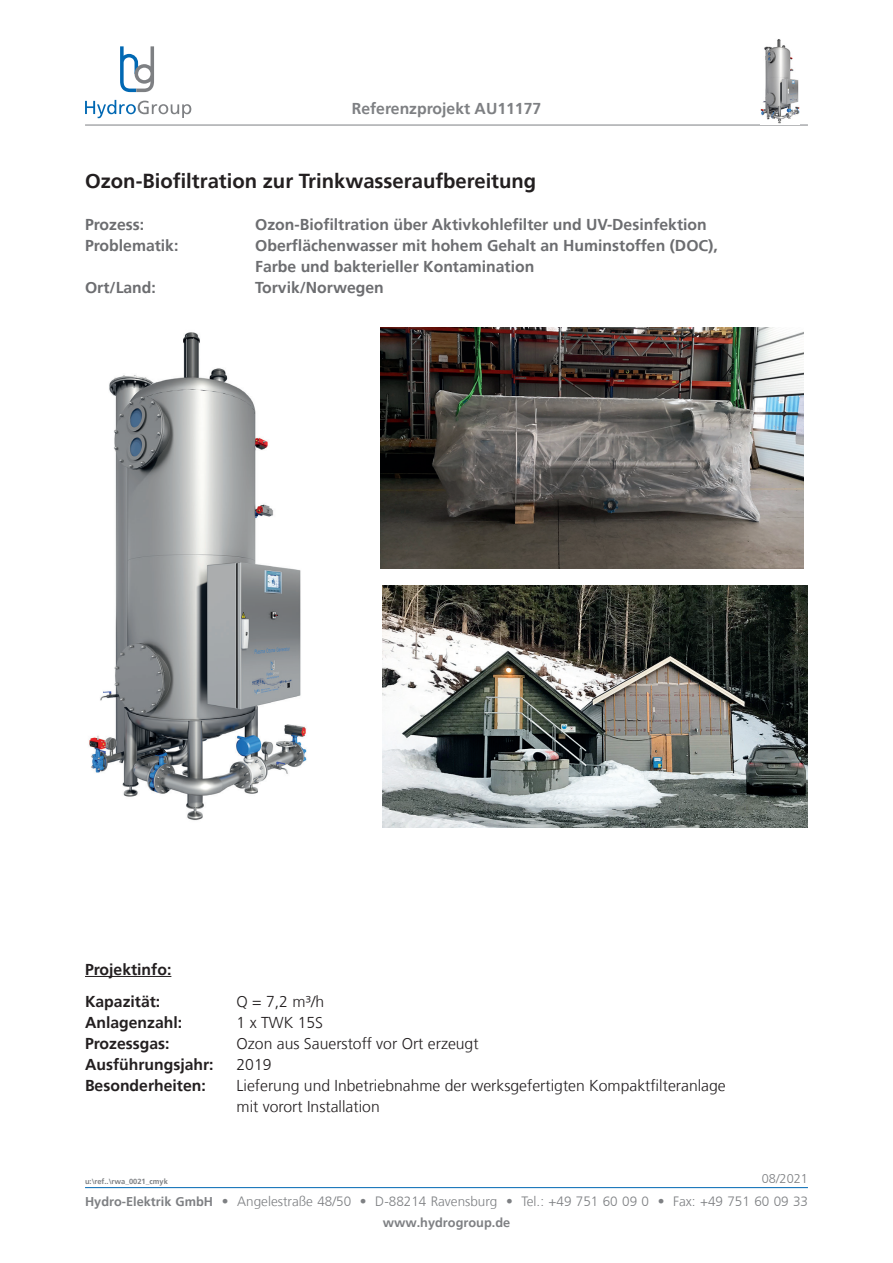
<style>
.page{position:relative;width:893px;height:1263px;background:#fff}
.page>*{position:absolute;margin:0;border:0;box-sizing:border-box;transform-origin:0 0}
.t1{font:700 20.25px "Frutiger";color:#231f20}
.t2{font:700 15.75px/21px "Frutiger";color:#6c6d70}
.t3{font:300 15.75px/21px "Frutiger";color:#231f20}
.t4{font:700 15.75px/31.5px "Frutiger";color:#231f20}
.t5{font:700 15.75px "Frutiger";color:#7e8083}
.t6{font:300 13.5px "Frutiger";color:#7e8083}
.t7{font:700 12.75px "Frutiger";color:#7e8083}
.t8{font:300 12.75px "Frutiger";color:#7e8083}
.t9{font:700 7.5px "Frutiger";color:#7e8083}
.s1{font-weight:700;font-size:12.75px}
</style>
<div class="page">
<hr style="left:85px;top:1187px;width:723px;height:1px;background:#0168b3">
<svg style="left:85px;top:100px;width:106px;height:18px"></svg>
<svg style="left:120px;top:46px;width:34px;height:46px"></svg>
<hr style="left:85px;top:125px;width:723px;height:1px;background:#7e8083">
<img style="left:761px;top:39px;width:38px;height:85px">
<img style="left:89px;top:332px;width:218px;height:489px">
<img style="left:383px;top:586px;width:425px;height:241px">
<img style="left:381px;top:327px;width:423px;height:242px">
<hr style="left:85px;top:976px;width:86px;height:1px;background:#231f20">
<p class="t5" style="left:352px;top:99px;width:191px">Referenzprojekt AU11177</p>
<p class="t1" style="left:85px;top:169px;width:453px">Ozon-Biofiltration zur Trinkwasseraufbereitung</p>
<p class="t2" style="left:85px;top:214px;width:61px">Prozess:</p>
<p class="t2" style="left:255px;top:214px;width:453px">Ozon-Biofiltration über Aktivkohlefilter und UV-Desinfektion</p>
<p class="t2" style="left:85px;top:235px;width:95px">Problematik:</p>
<p class="t2" style="left:255px;top:235px;width:464px">Oberflächenwasser mit hohem Gehalt an Huminstoffen (DOC),<br>Farbe und bakterieller Kontamination</p>
<p class="t2" style="left:85px;top:277px;width:72px">Ort/Land:</p>
<p class="t2" style="left:255px;top:277px;width:130px">Torvik/Norwegen</p>
<p class="t4" style="left:85px;top:954px;width:88px">Projektinfo:<br>Kapazität:</p>
<p class="t3" style="left:237px;top:991px;width:89px">Q = 7,2 m³/h</p>
<p class="t4" style="left:85px;top:1006px;width:99px">Anlagenzahl:</p>
<p class="t3" style="left:237px;top:1012px;width:88px">1 x TWK 15S</p>
<p class="t4" style="left:85px;top:1027px;width:86px">Prozessgas:</p>
<p class="t3" style="left:237px;top:1033px;width:244px">Ozon aus Sauerstoff vor Ort erzeugt</p>
<p class="t4" style="left:85px;top:1048px;width:130px">Ausführungsjahr:</p>
<p class="t3" style="left:237px;top:1054px;width:37px">2019</p>
<p class="t4" style="left:85px;top:1069px;width:122px">Besonderheiten:</p>
<p class="t3" style="left:237px;top:1075px;width:491px">Lieferung und Inbetriebnahme der werksgefertigten Kompaktfilteranlage mit vorort Installation</p>
<p class="t9" style="left:85px;top:1176px;width:84px">u:\ref..\rwa_0021_cmyk</p>
<p class="t8" style="left:762px;top:1171px;width:48px">08/2021</p>
<p class="t6" style="left:85px;top:1194px;width:724px"><span class="s1">Hydro-Elektrik GmbH</span> • Angelestraße 48/50 • D-88214 Ravensburg • Tel.: +49 751 60 09 0 • Fax: +49 751 60 09 33</p>
<p class="t7" style="left:383px;top:1215px;width:129px">www.hydrogroup.de</p>
</div>
